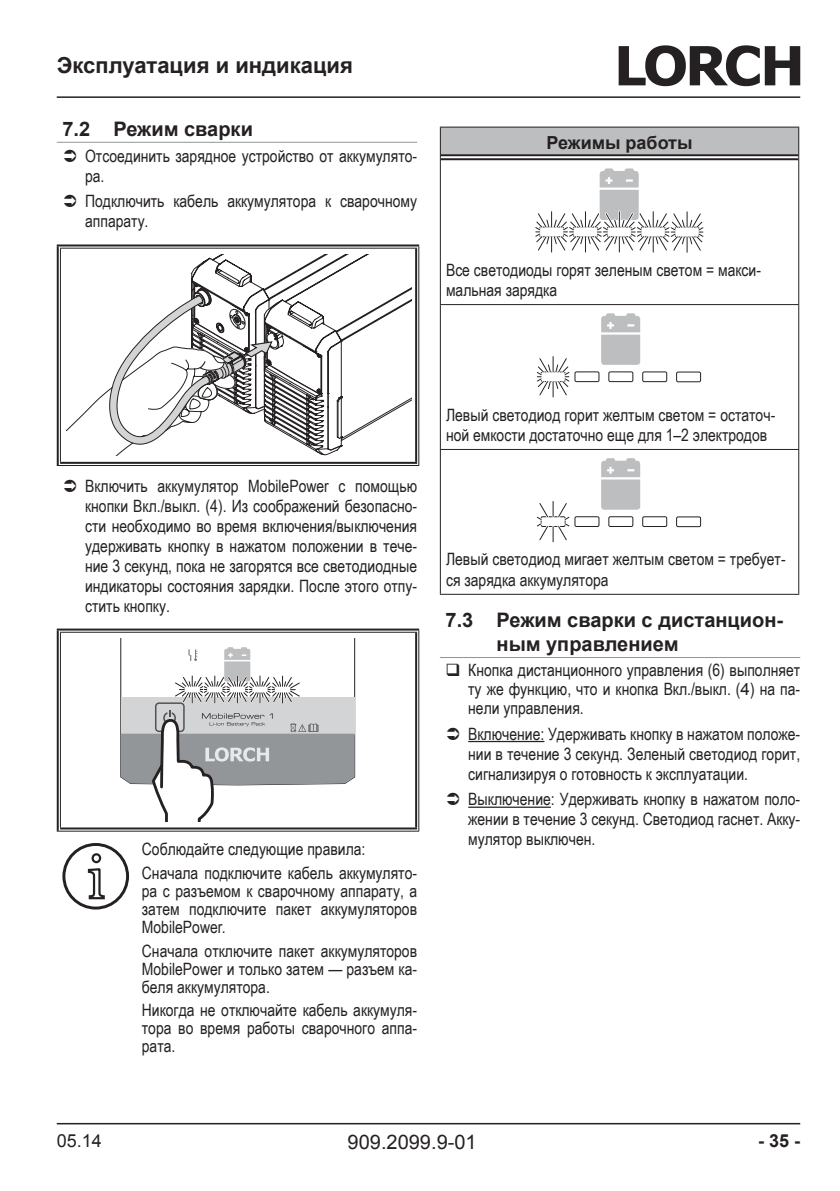
<style>
.page{position:relative;width:840px;height:1191px;background:#fff}
.page>*{position:absolute;margin:0;border:0;box-sizing:border-box;transform-origin:0 0}
.t1{font:700 22px "Arial";color:#252122}
.Überschrift_2{font:700 20px/24px "Arial";color:#252122}
.t2{font:20px "Arial";color:#252122}
.Tabelle_Zentriert_Fe{font:700 18px "Arial";color:#252122}
.t3{font:18px "Arial";color:#252122}
.Aufzählung_Handlung{font:17px/20px "Arial Narrow";color:#252122;text-align:justify}
.Hinweis{font:17px/18px "Arial Narrow";color:#252122;text-align:justify}
.Tabelle_Linksbündig{font:17px/20.4px "Arial Narrow";color:#252122}
.Aufzählung_Hinweis{font:17px/19px "Arial Narrow";color:#252122;text-align:justify}
.s1{font-family:"Arial"}
</style>
<div class="page">
<hr style="left:57px;top:96px;width:742px;height:2px;background:#252122">
<hr style="left:57px;top:1123px;width:742px;height:1px;background:#252122">
<svg style="left:618px;top:45px;width:181px;height:41px"></svg>
<hr style="left:57px;top:142px;width:360px;height:1px;background:#939699">
<svg style="left:59px;top:246px;width:359px;height:2px"></svg>
<hr style="left:57px;top:248px;width:4px;height:214px;background:#eee">
<hr style="left:415px;top:248px;width:4px;height:214px;background:#dbdbdb">
<hr style="left:57px;top:244px;width:362px;height:2px;background:#252122">
<hr style="left:60px;top:248px;width:357px;height:1px;background:#252122">
<hr style="left:57px;top:246px;width:2px;height:219px;background:#252122">
<hr style="left:60px;top:248px;width:1px;height:214px;background:#252122">
<hr style="left:415px;top:248px;width:2px;height:214px;background:#252122">
<hr style="left:418px;top:246px;width:1px;height:219px;background:#252122">
<hr style="left:60px;top:462px;width:357px;height:2px;background:#252122">
<hr style="left:57px;top:465px;width:362px;height:1px;background:#252122">
<svg style="left:66px;top:254px;width:345px;height:202px"></svg>
<svg style="left:59px;top:630px;width:359px;height:2px"></svg>
<hr style="left:57px;top:632px;width:4px;height:195px;background:#eee">
<hr style="left:415px;top:632px;width:4px;height:195px;background:#dbdbdb">
<svg style="left:59px;top:827px;width:359px;height:4px"></svg>
<hr style="left:57px;top:628px;width:362px;height:2px;background:#252122">
<hr style="left:60px;top:632px;width:357px;height:1px;background:#252122">
<hr style="left:57px;top:630px;width:2px;height:201px;background:#252122">
<hr style="left:60px;top:632px;width:1px;height:195px;background:#252122">
<hr style="left:415px;top:632px;width:2px;height:195px;background:#252122">
<hr style="left:418px;top:630px;width:1px;height:201px;background:#252122">
<hr style="left:60px;top:827px;width:357px;height:2px;background:#252122">
<hr style="left:57px;top:831px;width:362px;height:1px;background:#252122">
<svg style="left:120px;top:638px;width:235px;height:183px"></svg>
<hr style="left:160px;top:765px;width:3px;height:22px;background:#252122">
<hr style="left:439px;top:657px;width:360px;height:1px;background:#939699">
<hr style="left:468px;top:741px;width:76px;height:1px;background:#252122">
<hr style="left:468px;top:806px;width:82px;height:2px;background:#252122">
<div style="left:440px;top:127px;width:358px;height:30px;background:#bcbec0"></div>
<svg style="left:440px;top:156px;width:357px;height:2px"></svg>
<hr style="left:439px;top:127px;width:359px;height:1px;background:#252122">
<svg style="left:439px;top:128px;width:1px;height:29px"></svg>
<hr style="left:439px;top:157px;width:1px;height:147px;background:#252122">
<hr style="left:797px;top:157px;width:1px;height:147px;background:#252122">
<hr style="left:439px;top:305px;width:1px;height:144px;background:#252122">
<hr style="left:797px;top:305px;width:1px;height:144px;background:#252122">
<hr style="left:439px;top:450px;width:1px;height:144px;background:#252122">
<hr style="left:797px;top:450px;width:1px;height:144px;background:#252122">
<hr style="left:439px;top:594px;width:359px;height:1px;background:#252122">
<hr style="left:440px;top:154px;width:357px;height:2px;background:#252122">
<hr style="left:440px;top:158px;width:357px;height:2px;background:#252122">
<hr style="left:439px;top:304px;width:359px;height:1px;background:#252122">
<hr style="left:439px;top:449px;width:359px;height:1px;background:#252122">
<svg style="left:535px;top:168px;width:169px;height:85px"></svg>
<svg style="left:536px;top:313px;width:164px;height:85px"></svg>
<svg style="left:537px;top:458px;width:163px;height:85px"></svg>
<div style="left:62px;top:843px;width:67px;height:66px;border:3px solid #252122;border-radius:50%"></div>
<svg style="left:87px;top:853px;width:18px;height:47px"></svg>
<p class="t1" style="left:57px;top:50px;width:297px">Эксплуатация и индикация</p>
<p class="Überschrift_2" style="left:62px;top:118px;width:192px">7.2 Режим сварки</p>
<p class="Aufzählung_Handlung" style="left:85px;top:145px;width:333px">Отсоединить зарядное устройство от аккумулято&shy;ра.</p>
<p class="Aufzählung_Handlung" style="left:85px;top:191px;width:333px">Подключить кабель аккумулятора к сварочному аппарату.</p>
<p class="Tabelle_Zentriert_Fe" style="left:546px;top:130px;width:147px">Режимы работы</p>
<p class="Tabelle_Linksbündig" style="left:446px;top:259px;width:316px">Все светодиоды горят зеленым светом = макси&shy;мальная зарядка</p>
<p class="Aufzählung_Handlung" style="left:85px;top:475px;width:333px">Включить аккумулятор MobilePower с помощью кнопки Вкл./выкл. (4). Из соображений безопасно&shy;сти необходимо во время включения/выключения удерживать кнопку в нажатом положении в тече&shy;ние 3 секунд, пока не загорятся все светодиодные индикаторы состояния зарядки. После этого отпу&shy;стить кнопку.</p>
<p class="Hinweis" style="left:142px;top:839px;width:225px">Соблюдайте следующие правила:</p>
<p class="Hinweis" style="left:142px;top:863px;width:276px">Сначала подключите кабель аккумулято&shy;ра с разъемом к сварочному аппарату, а затем подключите пакет аккумуляторов MobilePower.</p>
<p class="Hinweis" style="left:142px;top:941px;width:276px">Сначала отключите пакет аккумуляторов MobilePower и только затем — разъем ка&shy;беля аккумулятора.</p>
<p class="Hinweis" style="left:142px;top:1000px;width:276px">Никогда не отключайте кабель аккумуля&shy;тора во время работы сварочного аппа&shy;рата.</p>
<p class="Tabelle_Linksbündig" style="left:446px;top:404px;width:330px">Левый светодиод горит желтым светом = остаточ&shy;ной емкости достаточно еще для 1–2 электродов</p>
<p class="Tabelle_Linksbündig" style="left:446px;top:548px;width:341px">Левый светодиод мигает желтым светом = требует&shy;ся зарядка аккумулятора</p>
<p class="Überschrift_2" style="left:496px;top:609px;width:288px;text-indent:-51px">7.3 Режим сварки с дистанцион&shy;ным управлением</p>
<p class="Aufzählung_Hinweis" style="left:468px;top:660px;width:333px">Кнопка дистанционного управления (6) выполняет ту же функцию, что и кнопка Вкл./выкл. (<span class="s1">4</span>) на па&shy;нели управления.</p>
<p class="Aufzählung_Handlung" style="left:468px;top:723px;width:333px">Включение: Удерживать кнопку в нажатом положе&shy;нии в течение 3 секунд. Зеленый светодиод горит, сигнализируя о готовность к эксплуатации.</p>
<p class="Aufzählung_Handlung" style="left:468px;top:788px;width:333px">Выключение: Удерживать кнопку в нажатом поло&shy;жении в течение 3 секунд. Светодиод гаснет. Акку&shy;мулятор выключен.</p>
<p class="t3" style="left:57px;top:1129px;width:47px">05.14</p>
<p class="t2" style="left:347px;top:1128px;width:130px">909.2099.9-01</p>
<p class="Tabelle_Zentriert_Fe" style="left:757px;top:1129px;width:44px">- 35 -</p>
</div>
